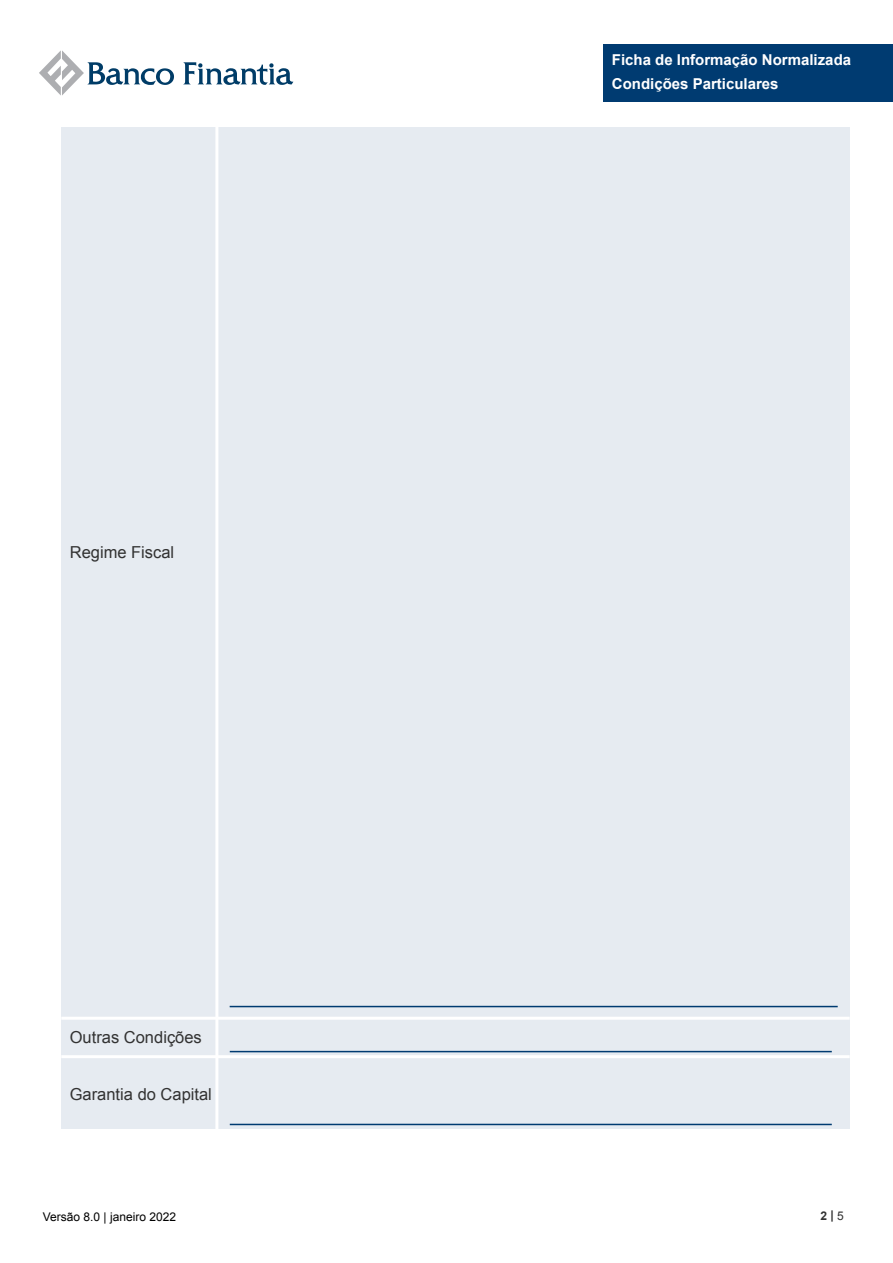
<style>
.page{position:relative;width:893px;height:1263px;background:#fff}
.page>*{position:absolute;margin:0;border:0;box-sizing:border-box;transform-origin:0 0}
.t1{font:16.5px "Arial";color:#323232}
.t2{font:700 15px/24px "Arial";color:#fff}
.t3{font:12px "Arial";color:#000}
.t4{font:700 12px "Arial";color:#323232}
.s1{font-weight:400}
</style>
<div class="page">
<div style="left:603px;top:45px;width:290px;height:28px;background:#003b71"></div>
<div style="left:603px;top:73px;width:290px;height:28px;background:#003b71"></div>
<svg style="left:183px;top:62px;width:110px;height:23px"></svg>
<svg style="left:39px;top:50px;width:135px;height:46px"></svg>
<div style="left:61px;top:128px;width:789px;height:1001px;background:#e6ebf1"></div>
<hr style="left:215px;top:119px;width:3px;height:1047px;background:#fff">
<hr style="left:61px;top:1017px;width:789px;height:3px;background:#fff">
<hr style="left:61px;top:1055px;width:789px;height:3px;background:#fff">
<hr style="left:230px;top:1006px;width:608px;height:1px;background:#003b71">
<hr style="left:230px;top:1051px;width:602px;height:1px;background:#003b71">
<hr style="left:230px;top:1124px;width:602px;height:1px;background:#003b71">
<p class="t1" style="left:70px;top:541px;width:106px">Regime Fiscal</p>
<p class="t1" style="left:70px;top:1026px;width:134px">Outras Condições</p>
<p class="t1" style="left:70px;top:1083px;width:144px">Garantia do Capital</p>
<p class="t2" style="left:612px;top:48px;width:241px">Ficha de Informação Normalizada<br>Condições Particulares</p>
<p class="t3" style="left:43px;top:1208px;width:135px">Versão 8.0 | janeiro 2022</p>
<p class="t4" style="left:820px;top:1207px;width:25px">2 | <span class="s1">5</span></p>
</div>
